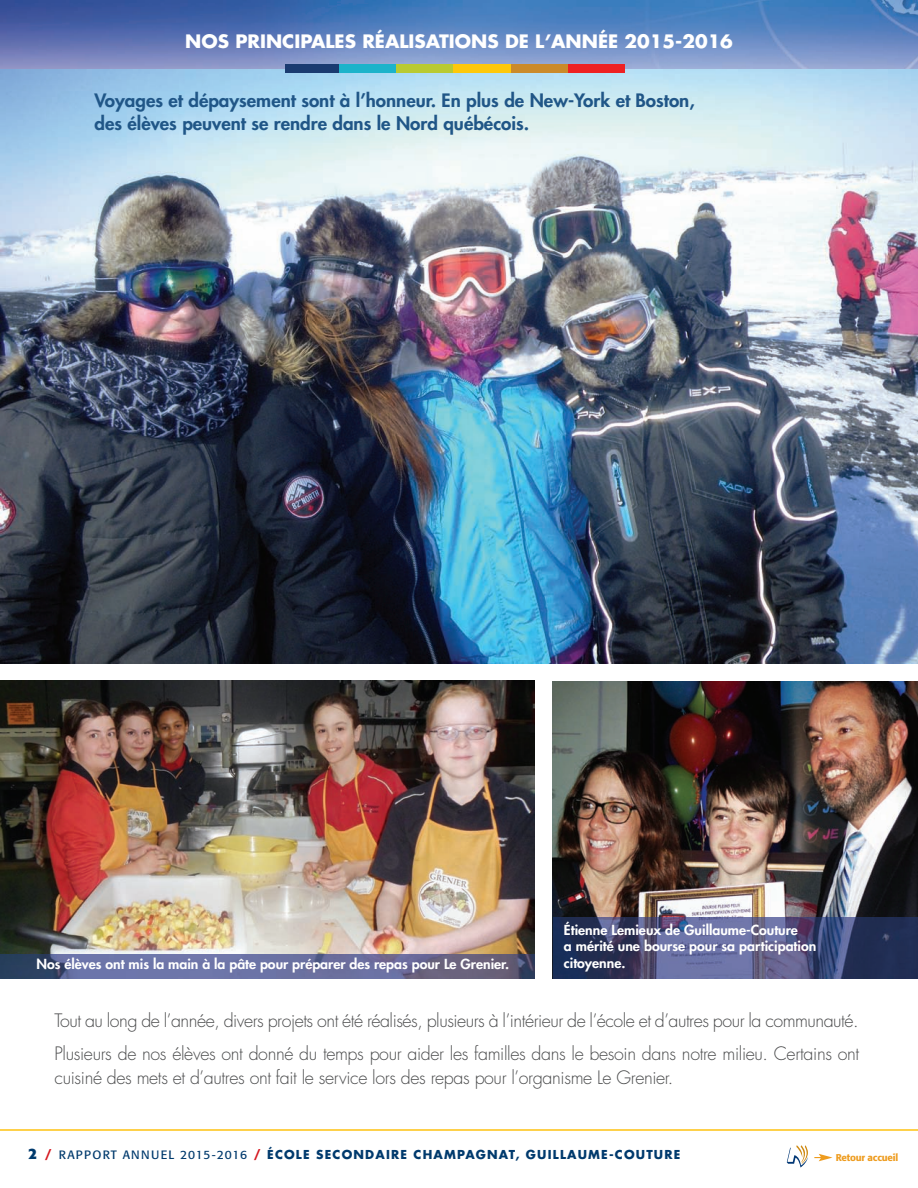
<style>
.page{position:relative;width:918px;height:1188px;background:#fff}
.page>*{position:absolute;margin:0;border:0;box-sizing:border-box;transform-origin:0 0}
.t1{font:300 18px/33px "Futura";letter-spacing:-.02em;color:#4b4c4d}
.t2{font:800 18px/22.5px "Futura";color:#205687;scale:1.04 1}
.t3{font:700 18px "Futura";color:#fff}
.t4{font:800 13.5px/16.5px "Futura";color:#fff;scale:1.04 1}
.t5{font:700 12px "Futura";letter-spacing:.1em;color:#003a6d}
.t6{font:500 9.75px "Formata";letter-spacing:-.02em;color:#ee9c1f}
.s1{font-family:"Formata";font-size:15px}
.s2{color:#d5171f}
.s3{font-family:"Formata";font-weight:400}
</style>
<div class="page">
<img style="left:0;top:0;width:918px;height:663px">
<svg style="left:814px;top:1154px;width:19px;height:7px"></svg>
<svg style="left:787px;top:1145px;width:21px;height:23px"></svg>
<img style="left:552px;top:682px;width:366px;height:297px">
<img style="left:0;top:681px;width:535px;height:273px">
<hr style="left:0;top:978px;width:535px;height:1px;background:#6e76aa">
<img style="left:0;top:954px;width:535px;height:24px">
<div style="left:286px;top:64px;width:53px;height:9px;background:#1a3b70"></div>
<div style="left:339px;top:64px;width:58px;height:9px;background:#1cb3ca"></div>
<div style="left:397px;top:64px;width:57px;height:9px;background:#b9ca32"></div>
<div style="left:454px;top:64px;width:57px;height:9px;background:#fec80b"></div>
<div style="left:511px;top:64px;width:57px;height:9px;background:#cb8a2a"></div>
<div style="left:568px;top:64px;width:57px;height:9px;background:#ee2123"></div>
<img style="left:553px;top:917px;width:365px;height:62px">
<hr style="left:0;top:1129px;width:918px;height:2px;background:#fec210">
<p class="t3" style="left:185px;top:33px;width:549px">NOS PRINCIPALES RÉALISATIONS DE L’ANNÉE 2015-2016</p>
<p class="t2" style="left:95px;top:91px;width:579px">Voyages et dépaysement sont à l’honneur. En plus de New-York et Boston, des élèves peuvent se rendre dans le Nord québécois.</p>
<p class="t4" style="left:37px;top:957px;width:456px">Nos élèves ont mis la main à la pâte pour préparer des repas pour Le Grenier.</p>
<p class="t4" style="left:564px;top:922px;width:244px">Étienne Lemieux de Guillaume-Couture<br>a mérité une bourse pour sa participation citoyenne.</p>
<p class="t1" style="left:55px;top:1005px;width:806px">Tout au long de l’année, divers projets ont été réalisés, plusieurs à l’intérieur de l’école et d’autres pour la communauté.<br>Plusieurs de nos élèves ont donné du temps pour aider les familles dans le besoin dans notre milieu. Certains ont</p>
<p class="t1" style="left:55px;top:1062px;width:620px">cuisiné des mets et d’autres ont fait le service lors des repas pour l’organisme Le Grenier.</p>
<p class="t5" style="left:29px;top:1149px;width:653px"><span class="s1">2</span> <span class="s2">/</span> <span class="s3">RAPPORT ANNUEL 2015-2016</span> <span class="s2">/</span> ÉCOLE SECONDAIRE CHAMPAGNAT, GUILLAUME-COUTURE</p>
<p class="t6" style="left:836px;top:1153px;width:64px">Retour accueil</p>
</div>
